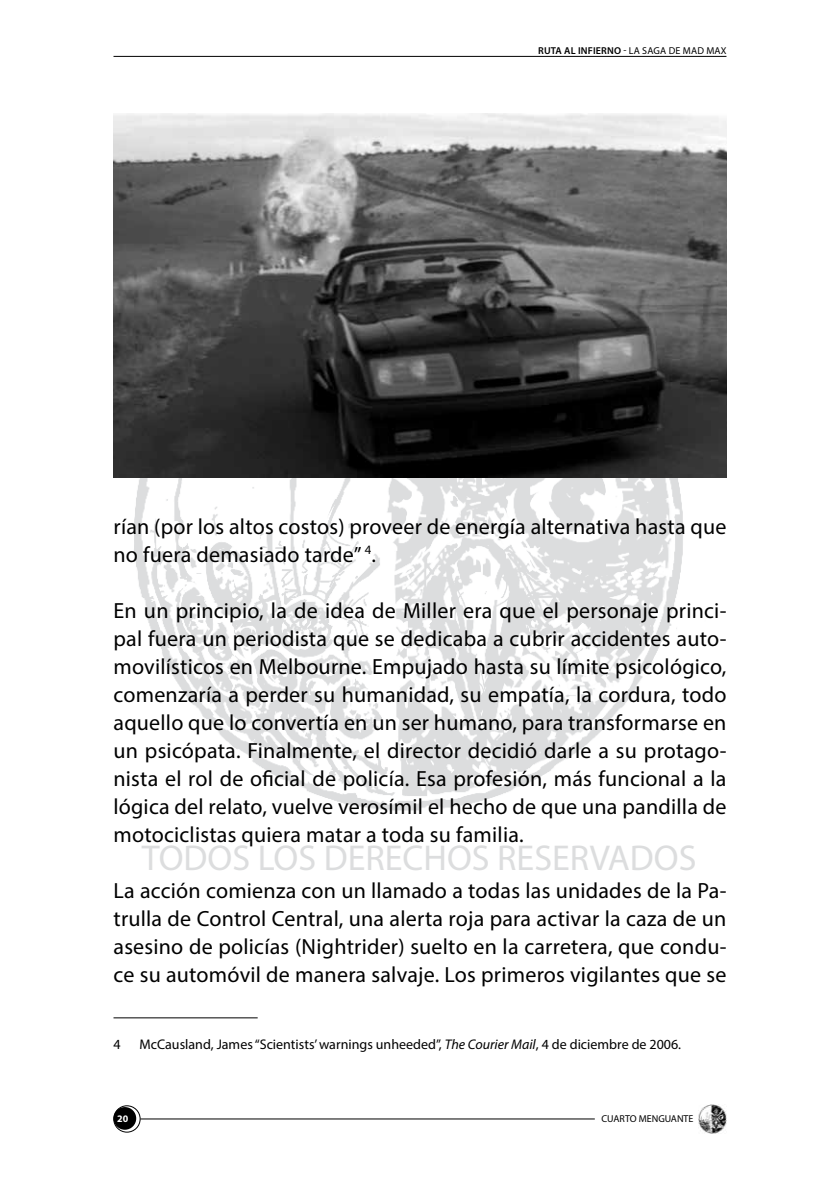
<style>
.page{position:relative;width:840px;height:1191px;background:#fff}
.page>*{position:absolute;margin:0;border:0;box-sizing:border-box;transform-origin:0 0}
.t1{font:36px "Myriad Pro";color:#dcddde}
.t2{font:22px/28px "Myriad Pro";letter-spacing:.01em;color:#000;text-align:justify}
.t3{font:14px "Myriad Pro";color:#000}
.t4{font:10px "Myriad Pro";letter-spacing:.02em;color:#000}
.t5{font:10px "Myriad Pro";color:#000}
.t6{font:700 10px "Myriad Pro";color:#fff}
.s1{font-weight:600}
.s2{font-style:italic}
</style>
<div class="page">
<img style="left:698px;top:1104px;width:28px;height:29px">
<div style="left:113px;top:1105px;width:27px;height:27px;border:1px solid #000;border-radius:50%"></div>
<div style="left:113px;top:1107px;width:23px;height:22px;background:#000;border-radius:50%"></div>
<hr style="left:140px;top:1118px;width:454px;height:1px;background:#000">
<hr style="left:113px;top:56px;width:613px;height:1px;background:#000">
<img style="left:113px;top:477px;width:612px;height:334px">
<hr style="left:113px;top:1017px;width:144px;height:1px;background:#000">
<img style="left:113px;top:113px;width:613px;height:364px">
<p class="t4" style="left:538px;top:44px;width:190px"><span class="s1">RUTA AL INFIERNO</span> - LA SAGA DE MAD MAX</p>
<p class="t2" style="left:113px;top:512px;width:614px">rían (por los altos costos) proveer de energía alternativa hasta que no fuera demasiado tarde” <sup>4</sup>.</p>
<p class="t2" style="left:113px;top:596px;width:614px">En un principio, la de idea de Miller era que el personaje princi&shy;pal fuera un periodista que se dedicaba a cubrir accidentes auto&shy;movilísticos en Melbourne. Empujado hasta su límite psicológico, comenzaría a perder su humanidad, su empatía, la cordura, todo aquello que lo convertía en un ser humano, para transformarse en un psicópata. Finalmente, el director decidió darle a su protago&shy;nista el rol de oficial de policía. Esa profesión, más funcional a la lógica del relato, vuelve verosímil el hecho de que una pandilla de motociclistas quiera matar a toda su familia.</p>
<p class="t2" style="left:113px;top:876px;width:614px">La acción comienza con un llamado a todas las unidades de la Pa&shy;trulla de Control Central, una alerta roja para activar la caza de un asesino de policías (Nightrider) suelto en la carretera, que condu&shy;ce su automóvil de manera salvaje. Los primeros vigilantes que se</p>
<h1 class="t1" style="left:142px;top:835px;width:556px">TODOS LOS DERECHOS RESERVADOS</h1>
<p class="t3" style="left:113px;top:1035px;width:9px">4</p>
<p class="t3" style="left:139px;top:1035px;width:543px">McCausland, James “Scientists’ warnings unheeded”, <span class="s2">The Courier Mail</span>, 4 de diciembre de 2006.</p>
<p class="t6" style="left:117px;top:1111px;width:13px">20</p>
<p class="t5" style="left:601px;top:1112px;width:93px">CUARTO MENGUANTE</p>
</div>
